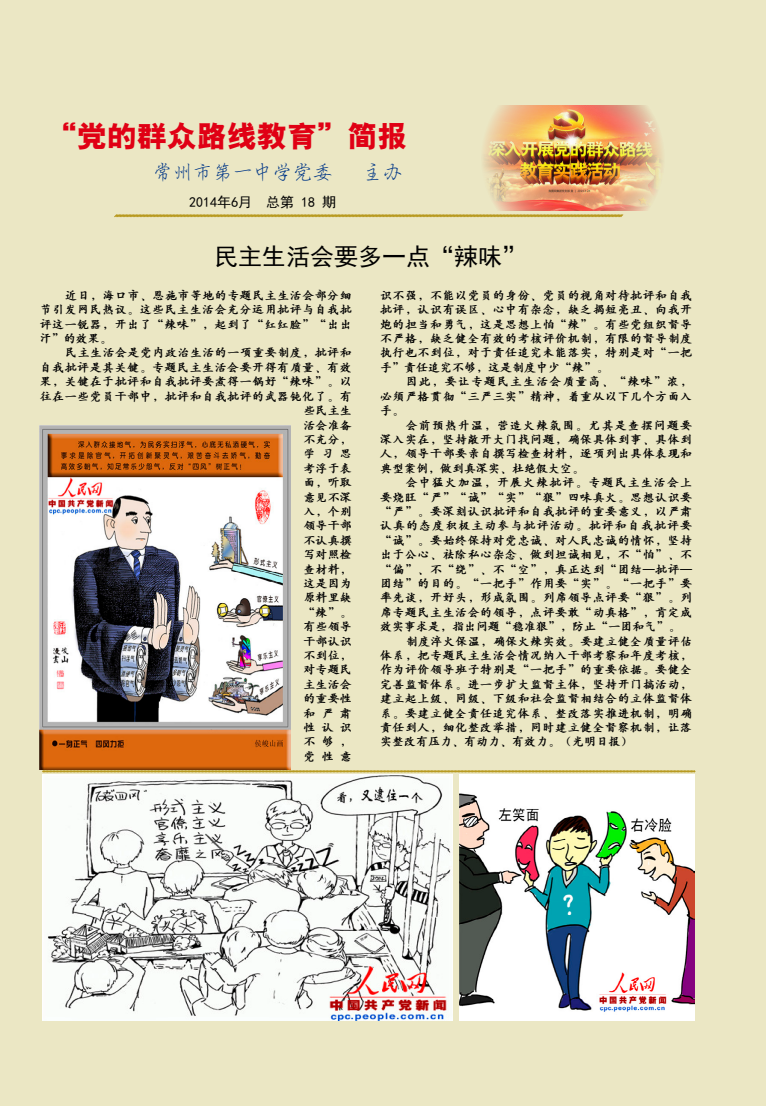
<style>
.page{position:relative;width:766px;height:1106px;background:#fff}
.page>*{position:absolute;margin:0;border:0;box-sizing:border-box;transform-origin:0 0}
.t1{font:30px "H Yb 9 gj";color:#e00014}
.t2{font:24px "Sim Hei";color:#000}
.t3{font:20px "H Yi 2 gj";color:#003687}
.t4{font:14px "Sim Hei";color:#000}
.t5{font:12px/14.4px "H Yc 3 gj";letter-spacing:.04em;color:#000;text-align:justify}
.t6{font:12px "H Yc 3 gj";color:#000}
.t7{font:12px "H Yc 3 gj";letter-spacing:.085em;color:#000}
.t8{font:12px "H Yc 3 gj";letter-spacing:.09em;color:#000}
</style>
<div class="page">
<div style="left:0;top:0;width:765px;height:1106px;background:#ebe7c4"></div>
<img style="left:483px;top:105px;width:180px;height:105px">
<svg style="left:114px;top:214px;width:509px;height:4px"></svg>
<img style="left:40px;top:425px;width:251px;height:345px">
<img style="left:42px;top:774px;width:410px;height:246px">
<img style="left:459px;top:774px;width:235px;height:246px">
<svg style="left:42px;top:770px;width:653px;height:2px"></svg>
<h1 class="t1" style="left:47px;top:121px;width:362px">“党的群众路线教育”简报</h1>
<h3 class="t3" style="left:153px;top:162px;width:182px">常州市第一中学党委</h3>
<h3 class="t3" style="left:363px;top:162px;width:41px">主办</h3>
<p class="t4" style="left:189px;top:195px;width:149px">2014年6月 总第 18 期</p>
<h2 class="t2" style="left:214px;top:244px;width:313px">民主生活会要多一点“辣味”</h2>
<p class="t5" style="left:40px;top:288px;width:313px;text-indent:26px">近日，海口市、恩施市等地的专题民主生活会部分细节引发网民热议。这些民主生活会充分运用批评与自我批评这一锐器，开出了“辣味”，起到了“红红脸”“出出汗”的效果。</p>
<p class="t5" style="left:40px;top:346px;width:313px;text-align:right">民主生活会是党内政治生活的一项重要制度，批评和<br>自我批评是其关键。专题民主生活会要开得有质量、有效果，关键在于批评和自我批评要煮得一锅好“辣味”。以往在一些党员干部中，批评和自我批评的武器钝化了。有些民主生<br>活会准备<br>不充分，<br>学习思<br>考浮于表<br>面，听取<br>意见不深<br>入，个别<br>领导干部<br>不认真撰<br>写对照检<br>查材料，<br>这是因为<br>原料里缺<br>“辣”。<br>有些领导<br>干部认识<br>不到位，<br>对专题民<br>主生活会<br>的重要性<br>和严肃<br>性认识<br>不够，<br>党性意</p>
<p class="t5" style="left:380px;top:288px;width:313px">识不强，不能以党员的身份、党员的视角对待批评和自我批评，认识有误区、心中有杂念，缺乏揭短亮丑、向我开炮的担当和勇气，这是思想上怕“辣”。有些党组织督导不严格，缺乏健全有效的考核评价机制，有限的督导制度执行也不到位，对于责任追究未能落实，特别是对“一把手”责任追究不够，这是制度中少“辣”。</p>
<p class="t5" style="left:380px;top:374px;width:313px;text-indent:26px">因此，要让专题民主生活会质量高、“辣味”浓，必须严格贯彻“三严三实”精神，着重从以下几个方面入手。</p>
<p class="t5" style="left:380px;top:418px;width:313px;text-indent:26px">会前预热升温，营造火辣氛围。尤其是查摆问题要深入实在，坚持敞开大门找问题，确保具体到事、具体到人，领导干部要亲自撰写检查材料，逐项列出具体表现和典型案例，做到真深实、杜绝假大空。</p>
<p class="t8" style="left:405px;top:476px;width:288px">会中猛火加温，开展火辣批评。专题民主生活会上</p>
<p class="t5" style="left:380px;top:490px;width:313px">要烧旺“严”“诚”“实”“狠”四味真火。思想认识要</p>
<p class="t5" style="left:380px;top:504px;width:313px">“严”。要深刻认识批评和自我批评的重要意义，以严肃</p>
<p class="t7" style="left:380px;top:520px;width:313px">认真的态度积极主动参与批评活动。批评和自我批评要</p>
<p class="t5" style="left:380px;top:533px;width:313px">“诚”。要始终保持对党忠诚、对人民忠诚的情怀，坚持</p>
<p class="t5" style="left:380px;top:547px;width:313px">出于公心、祛除私心杂念、做到坦诚相见，不“怕”、不</p>
<p class="t5" style="left:380px;top:562px;width:313px">“偏”、不“绕”、不“空”，真正达到“团结—批评—</p>
<p class="t5" style="left:380px;top:576px;width:313px">团结”的目的。“一把手”作用要“实”。“一把手”要</p>
<p class="t5" style="left:380px;top:590px;width:313px">率先谈，开好头，形成氛围。列席领导点评要“狠”。列</p>
<p class="t5" style="left:380px;top:605px;width:313px">席专题民主生活会的领导，点评要敢“动真格”，肯定成</p>
<p class="t6" style="left:380px;top:620px;width:301px">效实事求是，指出问题“稳准狠”，防止“一团和气”。</p>
<p class="t5" style="left:405px;top:634px;width:288px">制度淬火保温，确保火辣实效。要建立健全质量评估</p>
<p class="t5" style="left:380px;top:648px;width:313px">体系，把专题民主生活会情况纳入干部考察和年度考核，</p>
<p class="t5" style="left:380px;top:662px;width:313px">作为评价领导班子特别是“一把手”的重要依据。要健全</p>
<p class="t5" style="left:380px;top:677px;width:313px">完善监督体系。进一步扩大监督主体，坚持开门搞活动，</p>
<p class="t5" style="left:380px;top:691px;width:313px">建立起上级、同级、下级和社会监督相结合的立体监督体</p>
<p class="t5" style="left:380px;top:706px;width:313px">系。要建立健全责任追究体系、整改落实推进机制，明确</p>
<p class="t5" style="left:380px;top:720px;width:313px">责任到人，细化整改举措，同时建立健全督察机制，让落</p>
<p class="t6" style="left:380px;top:736px;width:253px">实整改有压力、有动力、有效力。（光明日报）</p>
</div>
